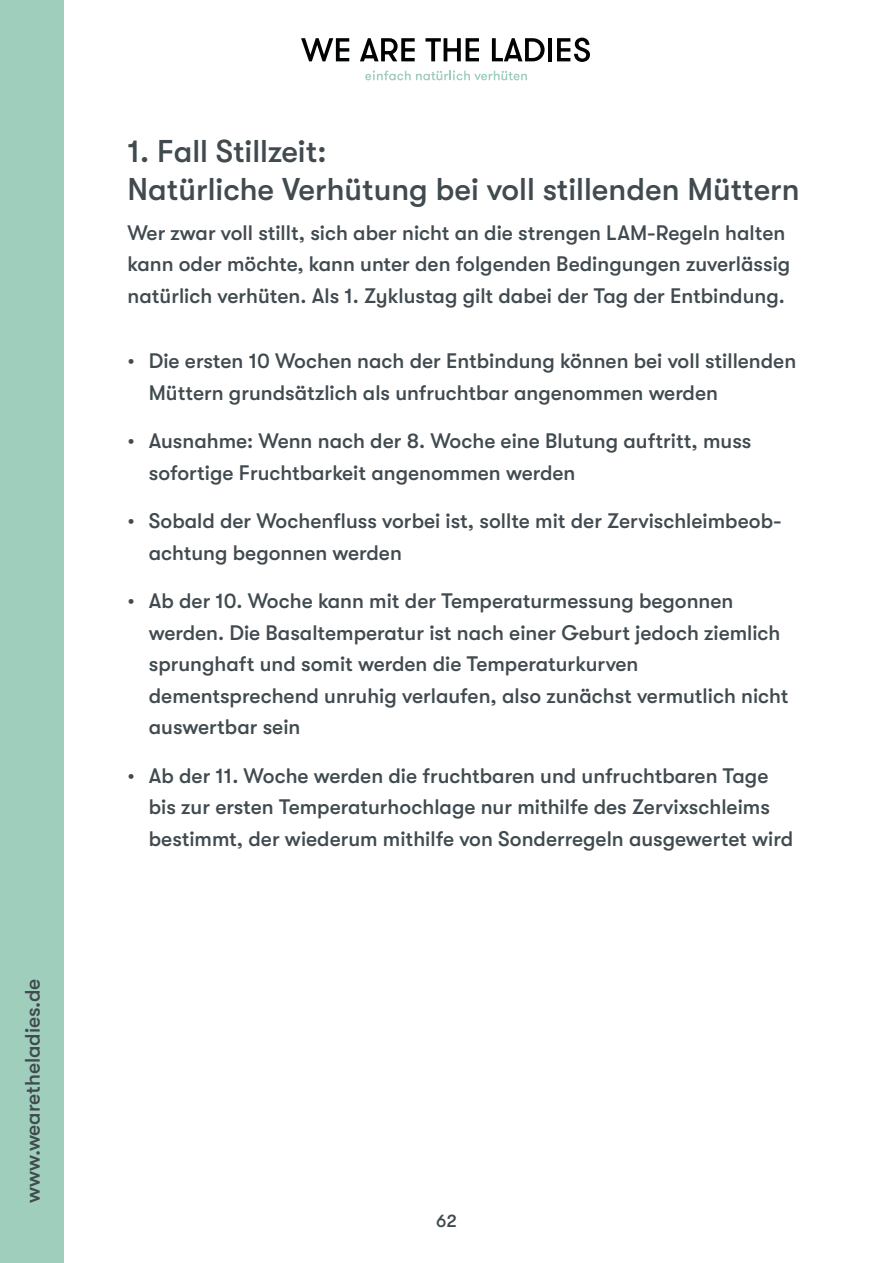
<style>
.page{position:relative;width:893px;height:1263px;background:#fff}
.page>*{position:absolute;margin:0;border:0;box-sizing:border-box;transform-origin:0 0}
.t1{font:500 31.5px/37.8px "GT Walsheim";color:#404a4f}
.t2{font:500 21px/31.5px "GT Walsheim";color:#404a4f}
.t3{font:500 18px "GT Walsheim";color:#404a4f}
</style>
<div class="page">
<div style="left:0;top:0;width:64px;height:1263px;background:#9fcfbc"></div>
<svg style="left:301px;top:38px;width:48px;height:23px"></svg>
<svg style="left:360px;top:38px;width:55px;height:23px"></svg>
<svg style="left:425px;top:38px;width:54px;height:23px"></svg>
<svg style="left:492px;top:38px;width:53px;height:23px"></svg>
<hr style="left:548px;top:38px;width:4px;height:23px;background:#010202">
<svg style="left:557px;top:38px;width:33px;height:24px"></svg>
<svg style="left:365px;top:70px;width:162px;height:10px"></svg>
<p class="t2" style="left:17px;top:1203px;width:226px;rotate:-90deg">www.wearetheladies.de</p>
<h1 class="t1" style="left:128px;top:132px;width:674px">1. Fall Stillzeit:<br>Natürliche Verhütung bei voll stillenden Müttern</h1>
<p class="t2" style="left:128px;top:217px;width:664px">Wer zwar voll stillt, sich aber nicht an die strengen LAM-Regeln halten kann oder möchte, kann unter den folgenden Bedingungen zuverlässig natürlich verhüten. Als 1. Zyklustag gilt dabei der Tag der Entbindung.</p>
<p class="t2" style="left:149px;top:345px;width:649px;text-indent:-21px">• Die ersten 10 Wochen nach der Entbindung können bei voll stillenden<br>Müttern grundsätzlich als unfruchtbar angenommen werden</p>
<p class="t2" style="left:149px;top:425px;width:604px;text-indent:-21px">• Ausnahme: Wenn nach der 8. Woche eine Blutung auftritt, muss sofortige Fruchtbarkeit angenommen werden</p>
<p class="t2" style="left:149px;top:505px;width:634px;text-indent:-21px">• Sobald der Wochenfluss vorbei ist, sollte mit der Zervischleimbeob&shy;achtung begonnen werden</p>
<p class="t2" style="left:149px;top:585px;width:641px;text-indent:-21px">• Ab der 10. Woche kann mit der Temperaturmessung begonnen werden. Die Basaltemperatur ist nach einer Geburt jedoch ziemlich sprunghaft und somit werden die Temperaturkurven dementsprechend unruhig verlaufen, also zunächst vermutlich nicht auswertbar sein</p>
<p class="t2" style="left:149px;top:760px;width:646px;text-indent:-21px">• Ab der 11. Woche werden die fruchtbaren und unfruchtbaren Tage bis zur ersten Temperaturhochlage nur mithilfe des Zervixschleims bestimmt, der wiederum mithilfe von Sonderregeln ausgewertet wird</p>
<p class="t3" style="left:436px;top:1211px;width:22px">62</p>
</div>
